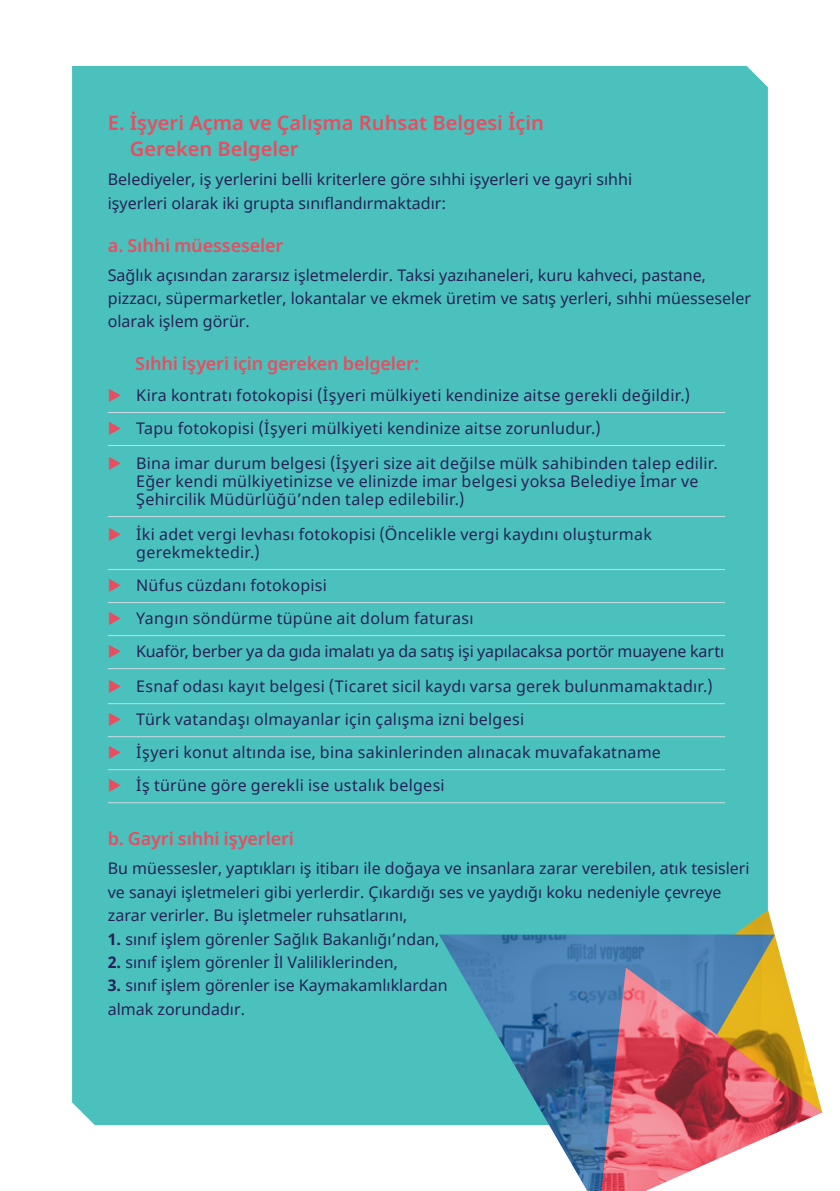
<style>
.page{position:relative;width:840px;height:1191px;background:#fff}
.page>*{position:absolute;margin:0;border:0;box-sizing:border-box;transform-origin:0 0}
.t1{font:600 20px/26px "Noto Sans";color:#e94d5f}
.t2{font:600 18px "Noto Sans";letter-spacing:-.005em;color:#e94d5f}
.t3{font:16px/23.4px "Noto Sans";color:#262259}
.s1{font-weight:700}
</style>
<div class="page">
<div style="left:72px;top:66px;width:695px;height:1059px;background:#4ac1bd"></div>
<hr style="left:108px;top:412px;width:616px;height:1px;background:#ccdae4">
<hr style="left:108px;top:445px;width:616px;height:1px;background:#ccdae4">
<hr style="left:108px;top:516px;width:616px;height:1px;background:#ccdae4">
<hr style="left:108px;top:569px;width:616px;height:1px;background:#ccdae4">
<hr style="left:108px;top:602px;width:616px;height:1px;background:#ccdae4">
<hr style="left:108px;top:635px;width:616px;height:1px;background:#ccdae4">
<hr style="left:108px;top:668px;width:616px;height:1px;background:#ccdae4">
<hr style="left:108px;top:703px;width:616px;height:1px;background:#ccdae4">
<hr style="left:108px;top:736px;width:616px;height:1px;background:#ccdae4">
<hr style="left:108px;top:769px;width:616px;height:1px;background:#ccdae4">
<hr style="left:108px;top:802px;width:616px;height:1px;background:#ccdae4">
<img style="left:578px;top:910px;width:206px;height:57px">
<img style="left:439px;top:934px;width:335px;height:257px">
<img style="left:601px;top:967px;width:220px;height:224px">
<svg style="left:109px;top:388px;width:12px;height:13px"></svg>
<svg style="left:109px;top:421px;width:12px;height:13px"></svg>
<svg style="left:109px;top:456px;width:12px;height:13px"></svg>
<svg style="left:109px;top:527px;width:12px;height:13px"></svg>
<svg style="left:109px;top:578px;width:12px;height:13px"></svg>
<svg style="left:109px;top:611px;width:12px;height:13px"></svg>
<svg style="left:109px;top:644px;width:12px;height:13px"></svg>
<svg style="left:109px;top:679px;width:12px;height:13px"></svg>
<svg style="left:109px;top:712px;width:12px;height:13px"></svg>
<svg style="left:109px;top:745px;width:12px;height:13px"></svg>
<svg style="left:109px;top:778px;width:12px;height:13px"></svg>
<p class="t1" style="left:130px;top:110px;width:415px;text-indent:-22px">E. İşyeri Açma ve Çalışma Ruhsat Belgesi İçin<br>Gereken Belgeler</p>
<p class="t3" style="left:108px;top:168px;width:525px">Belediyeler, iş yerlerini belli kriterlere göre sıhhi işyerleri ve gayri sıhhi işyerleri olarak iki grupta sınıflandırmaktadır:</p>
<p class="t2" style="left:108px;top:232px;width:177px">a. Sı hhi müesseseler</p>
<p class="t3" style="left:108px;top:264px;width:644px">Sağlık açısından zararsız işletmelerdir. Taksi yazıhaneleri, kuru kahveci, pastane, pizzacı, süpermarketler, lokantalar ve ekmek üretim ve satış yerleri, sıhhi müesseseler olarak işlem görür.</p>
<p class="t2" style="left:135px;top:351px;width:285px">Sı hhi işyeri i̇çin gereken belgeler:</p>
<p class="t3" style="left:136px;top:379px;width:555px;line-height:33px">Kira kontratı fotokopisi (İşyeri mülkiyeti kendinize aitse gerekli değildir.)<br>Tapu fotokopisi (İşyeri mülkiyeti kendinize aitse zorunludur.)</p>
<p class="t3" style="left:136px;top:454px;width:583px;line-height:18px">Bina imar durum belgesi (İşyeri size ait değilse mülk sahibinden talep edilir.<br>Eğer kendi mülkiyetinizse ve elinizde imar belgesi yoksa Belediye İmar ve<br>Şehircilik Müdürlüğü’nden talep edilebilir.)</p>
<p class="t3" style="left:136px;top:525px;width:517px;line-height:18px">İki adet vergi levhası fotokopisi (Öncelikle vergi kaydını oluşturmak gerekmektedir.)</p>
<p class="t3" style="left:136px;top:569px;width:589px;line-height:33px">Nüfus cüzdanı fotokopisi<br>Yangın söndürme tüpüne ait dolum faturası<br>Kuaför, berber ya da gıda imalatı ya da satış işi yapılacaksa portör muayene kartı</p>
<p class="t3" style="left:136px;top:670px;width:578px;line-height:33px">Esnaf odası kayıt belgesi (Ticaret sicil kaydı varsa gerek bulunmamaktadır.)<br>Türk vatandaşı olmayanlar için çalışma izni belgesi<br>İşyeri konut altında ise, bina sakinlerinden alınacak muvafakatname<br>İş türüne göre gerekli ise ustalık belgesi</p>
<p class="t2" style="left:108px;top:826px;width:188px">b. Gayri sı hhi i̇şyerleri</p>
<p class="t3" style="left:108px;top:857px;width:643px">Bu müessesler, yaptıkları iş itibarı ile doğaya ve insanlara zarar verebilen, atık tesisleri ve sanayi işletmeleri gibi yerlerdir. Çıkardığı ses ve yaydığı koku nedeniyle çevreye zarar verirler. Bu işletmeler ruhsatlarını,</p>
<p class="t3" style="left:108px;top:927px;width:333px"><span class="s1">1.</span> sınıf işlem görenler Sağlık Bakanlığı’ndan,</p>
<p class="t3" style="left:108px;top:951px;width:291px"><span class="s1">2.</span> sınıf işlem görenler İl Valiliklerinden,</p>
<p class="t3" style="left:108px;top:974px;width:341px"><span class="s1">3.</span> sınıf işlem görenler ise Kaymakamlıklardan almak zorundadır.</p>
</div>
